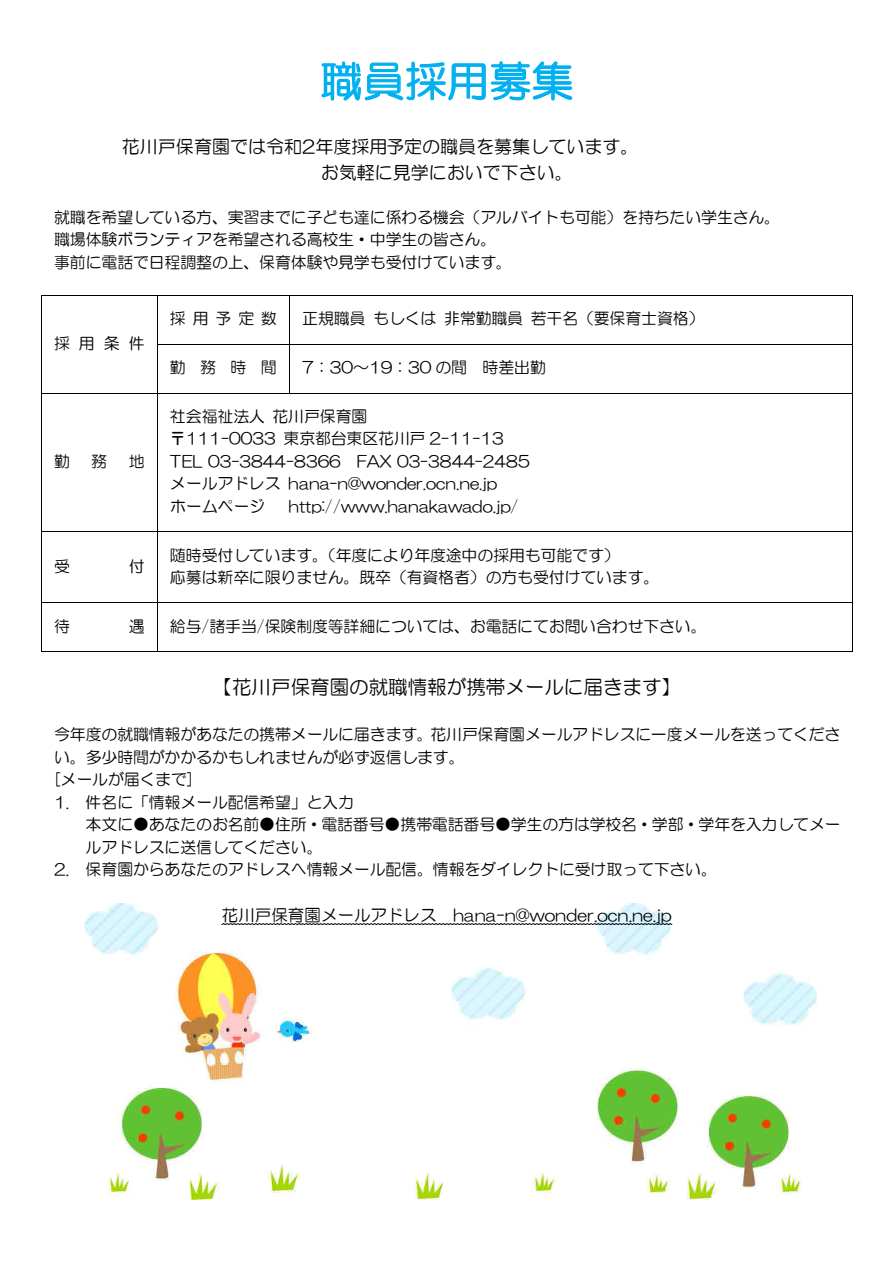
<style>
.page{position:relative;width:894px;height:1263px;background:#fff}
.page>*{position:absolute;margin:0;border:0;box-sizing:border-box;transform-origin:0 0}
.t1{font:42px "HG Maru Gothic MPRO";letter-spacing:.005em;color:#00b0f0}
.t2{font:19.5px "HG Maru Gothic MPRO";color:#000}
.t3{font:18px/25.8px "HG Maru Gothic MPRO";color:#000}
.t4{font:16.5px "HG Maru Gothic MPRO";color:#000}
.t5{font:15.9px/22.5px "HG Maru Gothic MPRO";color:#000}
</style>
<div class="page">
<img style="left:85px;top:904px;width:731px;height:295px">
<svg style="left:321px;top:61px;width:251px;height:40px"></svg>
<svg style="left:41px;top:296px;width:1px;height:13px"></svg>
<hr style="left:41px;top:295px;width:116px;height:1px;background:#000">
<svg style="left:157px;top:296px;width:1px;height:13px"></svg>
<hr style="left:157px;top:295px;width:132px;height:1px;background:#000">
<svg style="left:289px;top:296px;width:1px;height:13px"></svg>
<hr style="left:289px;top:295px;width:562px;height:1px;background:#000">
<hr style="left:41px;top:309px;width:1px;height:35px;background:#000">
<hr style="left:157px;top:309px;width:1px;height:35px;background:#000">
<hr style="left:289px;top:309px;width:1px;height:35px;background:#000">
<hr style="left:851px;top:309px;width:1px;height:35px;background:#000">
<svg style="left:41px;top:344px;width:1px;height:13px"></svg>
<svg style="left:157px;top:345px;width:1px;height:12px"></svg>
<hr style="left:157px;top:344px;width:132px;height:1px;background:#000">
<svg style="left:289px;top:345px;width:1px;height:12px"></svg>
<hr style="left:289px;top:344px;width:562px;height:1px;background:#000">
<hr style="left:41px;top:357px;width:1px;height:36px;background:#000">
<hr style="left:157px;top:357px;width:1px;height:36px;background:#000">
<hr style="left:289px;top:357px;width:1px;height:36px;background:#000">
<hr style="left:851px;top:357px;width:1px;height:36px;background:#000">
<svg style="left:41px;top:394px;width:1px;height:12px"></svg>
<hr style="left:41px;top:393px;width:116px;height:1px;background:#000">
<svg style="left:157px;top:394px;width:1px;height:12px"></svg>
<hr style="left:157px;top:393px;width:132px;height:1px;background:#000">
<hr style="left:289px;top:393px;width:562px;height:1px;background:#000">
<hr style="left:41px;top:406px;width:1px;height:125px;background:#000">
<hr style="left:157px;top:406px;width:1px;height:125px;background:#000">
<hr style="left:851px;top:406px;width:1px;height:125px;background:#000">
<svg style="left:41px;top:532px;width:1px;height:13px"></svg>
<hr style="left:41px;top:531px;width:116px;height:1px;background:#000">
<svg style="left:157px;top:532px;width:1px;height:13px"></svg>
<hr style="left:157px;top:531px;width:694px;height:1px;background:#000">
<hr style="left:41px;top:545px;width:1px;height:57px;background:#000">
<hr style="left:157px;top:545px;width:1px;height:57px;background:#000">
<hr style="left:851px;top:545px;width:1px;height:57px;background:#000">
<svg style="left:41px;top:603px;width:1px;height:13px"></svg>
<hr style="left:41px;top:602px;width:116px;height:1px;background:#000">
<svg style="left:157px;top:603px;width:1px;height:13px"></svg>
<hr style="left:157px;top:602px;width:694px;height:1px;background:#000">
<hr style="left:41px;top:616px;width:1px;height:35px;background:#000">
<hr style="left:41px;top:651px;width:116px;height:1px;background:#000">
<hr style="left:157px;top:616px;width:1px;height:35px;background:#000">
<hr style="left:157px;top:651px;width:694px;height:1px;background:#000">
<hr style="left:851px;top:616px;width:1px;height:35px;background:#000">
<svg style="left:221px;top:923px;width:451px;height:2px"></svg>
<h1 class="t1" style="left:320px;top:60px;width:254px">職員採用募集</h1>
<p class="t3" style="left:320px;top:133px;width:319px;text-indent:-199px">花川戸保育園では令和2年度採用予定の職員を募集しています。お気軽に見学においで下さい。</p>
<p class="t5" style="left:54px;top:206px;width:727px">就職を希望している方、実習までに子ども達に係わる機会（アルバイトも可能）を持ちたい学生さん。職場体験ボランティアを希望される高校生・中学生の皆さん。<br>事前に電話で日程調整の上、保育体験や見学も受付けています。</p>
<p class="t5" style="left:54px;top:332px;width:92px">採用条件</p>
<p class="t5" style="left:54px;top:450px;width:17px">勤</p>
<p class="t5" style="left:91px;top:450px;width:17px">務</p>
<p class="t5" style="left:129px;top:450px;width:17px">地</p>
<p class="t5" style="left:170px;top:307px;width:108px">採用予定数</p>
<p class="t5" style="left:302px;top:307px;width:404px">正規職員もしくは非常勤職員若干名（要保育士資格）</p>
<p class="t5" style="left:170px;top:356px;width:108px">勤務時間</p>
<p class="t5" style="left:302px;top:356px;width:245px">7：30～19：30 の間 時差出勤</p>
<p class="t5" style="left:170px;top:405px;width:361px">社会福祉法人花川戸保育園<br>〒111-0033 東京都台東区花川戸 2-11-13<br>TEL 03-3844-8366 FAX 03-3844-2485メールアドレス hana-n@wonder.ocn.ne.jp<br>ホームページ</p>
<p class="t5" style="left:288px;top:495px;width:232px">http://www.hanakawado.jp/</p>
<p class="t5" style="left:54px;top:555px;width:17px">受</p>
<p class="t5" style="left:129px;top:555px;width:17px">付</p>
<p class="t5" style="left:170px;top:543px;width:490px">随時受付しています。（年度により年度途中の採用も可能です）<br>応募は新卒に限りません。既卒（有資格者）の方も受付けています。</p>
<p class="t5" style="left:54px;top:615px;width:17px">待</p>
<p class="t5" style="left:129px;top:615px;width:17px">遇</p>
<p class="t5" style="left:170px;top:615px;width:538px">給与/諸手当/保険制度等詳細については、お電話にてお問い合わせ下さい。</p>
<p class="t2" style="left:212px;top:677px;width:469px">【花川戸保育園の就職情報が携帯メールに届きます】</p>
<p class="t5" style="left:54px;top:723px;width:787px">今年度の就職情報があなたの携帯メールに届きます。花川戸保育園メールアドレスに一度メールを送ってください。多少時間がかかるかもしれませんが必ず返信します。<br>[メールが届くまで]</p>
<p class="t5" style="left:86px;top:791px;width:756px;text-indent:-31px">1. 件名に「情報メール配信希望」と入力<br>本文に●あなたのお名前●住所・電話番号●携帯電話番号●学生の方は学校名・学部・学年を入力してメールアドレスに送信してください。</p>
<p class="t5" style="left:54px;top:858px;width:664px">2. 保育園からあなたのアドレスへ情報メール配信。情報をダイレクトに受け取って下さい。</p>
<p class="t4" style="left:222px;top:907px;width:451px">花川戸保育園メールアドレス hana-n@wonder.ocn.ne.jp</p>
</div>
